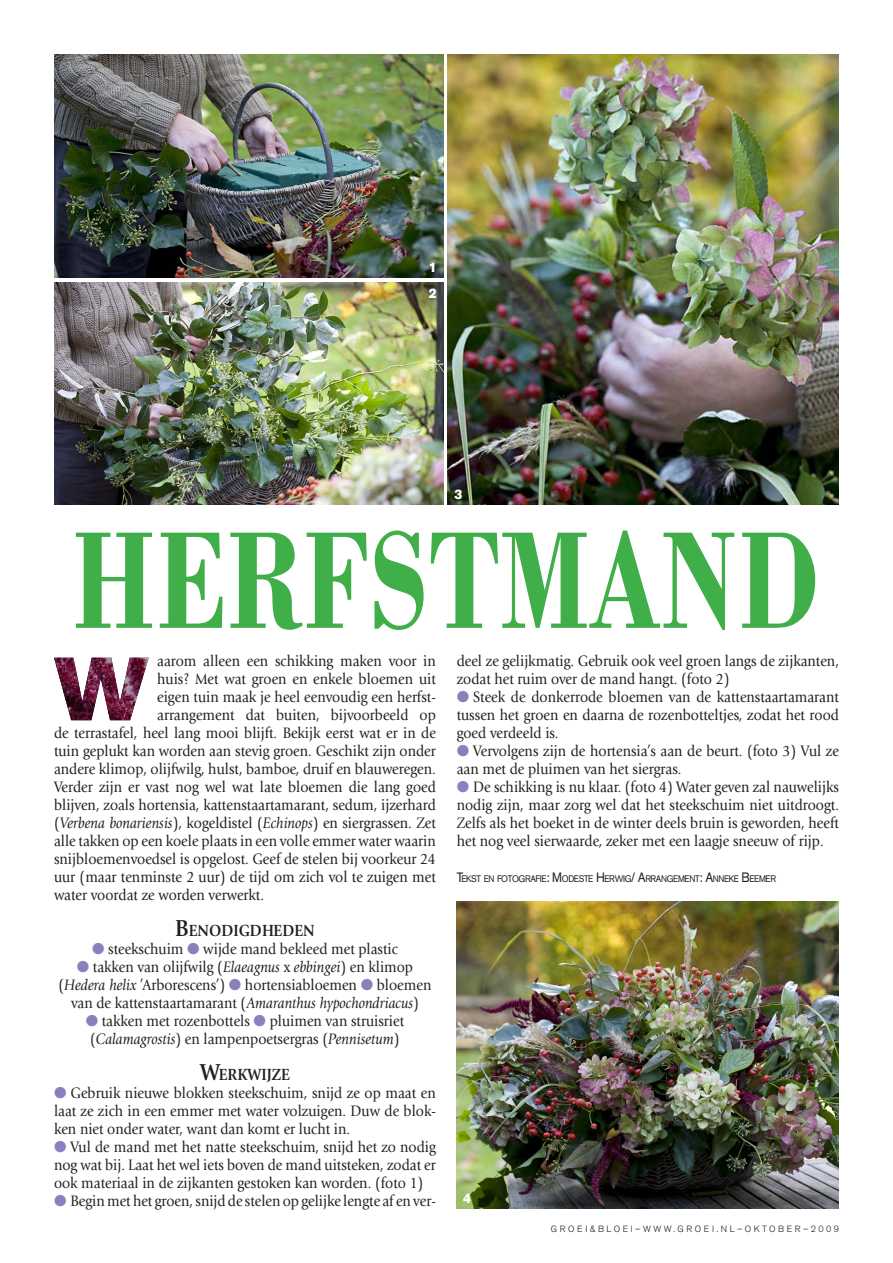
<style>
.page{position:relative;width:893px;height:1263px;background:#fff}
.page>*{position:absolute;margin:0;border:0;box-sizing:border-box;transform-origin:0 0}
._10_Kop_kapitaal_80{font:700 142.5px "Bodoni Std";color:#40ae49;scale:.75 1}
._01_Body_10_5_12{font:700 16.8px "Giovanni Std";color:#231f20;scale:.9 1}
._01_Body_10_5_12-2{font:15.75px/18px "Giovanni Std";color:#231f20;text-align:justify;scale:.9 1}
._11_Credit{font:13.5px "Standard Grot ST Super";color:#fff;scale:.9 1}
._11_Credit-2{font:9.45px "Standard Grot ST";letter-spacing:-.045em;color:#231f20;scale:.9 1}
.t1{font:300 9px "Standard Grot ST";letter-spacing:.29em;color:#231f20}
.s1{font-style:italic}
.s2{font-size:24px}
.s3{color:#8781bd}
.s4{font-size:13.5px}
</style>
<div class="page">
<img style="left:456px;top:901px;width:383px;height:308px">
<img style="left:54px;top:54px;width:390px;height:224px">
<img style="left:54px;top:282px;width:390px;height:223px">
<img style="left:448px;top:54px;width:391px;height:451px">
<img style="left:54px;top:658px;width:95px;height:62px">
<p class="_11_Credit" style="left:429px;top:260px;width:10px">1</p>
<p class="_11_Credit" style="left:429px;top:285px;width:10px">2</p>
<p class="_11_Credit" style="left:455px;top:487px;width:10px">3</p>
<p class="_10_Kop_kapitaal_80" style="left:72px;top:492px;width:999px">HERFSTMAND</p>
<p class="_01_Body_10_5_12-2" style="left:157px;top:652px;width:311px">aarom alleen een schikking maken voor in</p>
<p class="_01_Body_10_5_12-2" style="left:157px;top:670px;width:311px">huis? Met wat groen en enkele bloemen uit</p>
<p class="_01_Body_10_5_12-2" style="left:157px;top:688px;width:311px">eigen tuin maak je heel eenvoudig een herfst-</p>
<p class="_01_Body_10_5_12-2" style="left:157px;top:706px;width:311px">arrangement dat buiten, bijvoorbeeld op</p>
<p class="_01_Body_10_5_12-2" style="left:54px;top:724px;width:426px">de terrastafel, heel lang mooi blijft. Bekijk eerst wat er in de</p>
<p class="_01_Body_10_5_12-2" style="left:54px;top:742px;width:426px">tuin geplukt kan worden aan stevig groen. Geschikt zijn onder</p>
<p class="_01_Body_10_5_12-2" style="left:54px;top:760px;width:426px">andere klimop, olijfwilg, hulst, bamboe, druif en blauweregen.</p>
<p class="_01_Body_10_5_12-2" style="left:54px;top:778px;width:426px">Verder zijn er vast nog wel wat late bloemen die lang goed</p>
<p class="_01_Body_10_5_12-2" style="left:54px;top:796px;width:426px">blijven, zoals hortensia, kattenstaartamarant, sedum, ijzerhard</p>
<p class="_01_Body_10_5_12-2" style="left:54px;top:814px;width:426px">(<span class="s1">Verbena bonariensis</span>), kogeldistel (<span class="s1">Echinops</span>) en siergrassen. Zet</p>
<p class="_01_Body_10_5_12-2" style="left:54px;top:832px;width:426px">alle takken op een koele plaats in een volle emmer water waarin</p>
<p class="_01_Body_10_5_12-2" style="left:54px;top:850px;width:426px">snijbloemenvoedsel is opgelost. Geef de stelen bij voorkeur 24</p>
<p class="_01_Body_10_5_12-2" style="left:54px;top:868px;width:426px">uur (maar tenminste 2 uur) de tijd om zich vol te zuigen met</p>
<p class="_01_Body_10_5_12-2" style="left:54px;top:886px;width:235px">water voordat ze worden verwerkt.</p>
<p class="_01_Body_10_5_12" style="left:175px;top:921px;width:156px"><span class="s2">B</span>ENODIGDHEDEN</p>
<p class="_01_Body_10_5_12-2" style="left:92px;top:940px;width:341px"><span class="s3">●</span> steekschuim <span class="s3">●</span> wijde mand bekleed met plastic</p>
<p class="_01_Body_10_5_12-2" style="left:77px;top:958px;width:375px"><span class="s3">●</span> takken van olijfwilg (<span class="s1">Elaeagnus</span> x <span class="s1">ebbingei</span>) en klimop</p>
<p class="_01_Body_10_5_12-2" style="left:58px;top:976px;width:416px;text-align:center">(<span class="s1">Hedera helix</span> ’Arborescens’) <span class="s3">●</span> hortensiabloemen <span class="s3">●</span> bloemen van de kattenstaartamarant (<span class="s1">Amaranthus hypochondriacus</span>)</p>
<p class="_01_Body_10_5_12-2" style="left:86px;top:1012px;width:355px"><span class="s3">●</span> takken met rozenbottels <span class="s3">●</span> pluimen van struisriet</p>
<p class="_01_Body_10_5_12-2" style="left:90px;top:1030px;width:345px">(<span class="s1">Calamagrostis</span>) en lampenpoetsergras (<span class="s1">Pennisetum</span>)</p>
<p class="_01_Body_10_5_12" style="left:200px;top:1065px;width:101px"><span class="s2">W</span>ERKWIJZE</p>
<p class="_01_Body_10_5_12-2" style="left:54px;top:1084px;width:426px"><span class="s3">●</span> Gebruik nieuwe blokken steekschuim, snijd ze op maat en laat ze zich in een emmer met water volzuigen. Duw de blok&shy;ken niet onder water, want dan komt er lucht in.</p>
<p class="_01_Body_10_5_12-2" style="left:54px;top:1138px;width:426px"><span class="s3">●</span> Vul de mand met het natte steekschuim, snijd het zo nodig nog wat bij. Laat het wel iets boven de mand uitsteken, zodat er ook materiaal in de zijkanten gestoken kan worden. (foto 1)</p>
<p class="_01_Body_10_5_12-2" style="left:54px;top:1192px;width:426px"><span class="s3">●</span> Begin met het groen, snijd de stelen op gelijke lengte af en ver-</p>
<p class="_01_Body_10_5_12-2" style="left:457px;top:652px;width:426px">deel ze gelijkmatig. Gebruik ook veel groen langs de zijkanten, zodat het ruim over de mand hangt. (foto 2)</p>
<p class="_01_Body_10_5_12-2" style="left:457px;top:688px;width:426px"><span class="s3">●</span> Steek de donkerrode bloemen van de kattenstaartamarant tussen het groen en daarna de rozenbotteltjes, zodat het rood goed verdeeld is.</p>
<p class="_01_Body_10_5_12-2" style="left:457px;top:742px;width:426px"><span class="s3">●</span> Vervolgens zijn de hortensia’s aan de beurt. (foto 3) Vul ze aan met de pluimen van het siergras.</p>
<p class="_01_Body_10_5_12-2" style="left:457px;top:778px;width:426px"><span class="s3">●</span> De schikking is nu klaar. (foto 4) Water geven zal nauwelijks nodig zijn, maar zorg wel dat het steekschuim niet uitdroogt.<br>Zelfs als het boeket in de winter deels bruin is geworden, heeft het nog veel sierwaarde, zeker met een laagje sneeuw of rijp.</p>
<p class="_11_Credit-2" style="left:457px;top:873px;width:356px"><span class="s4">T</span>EKST EN FOTOGRAFIE<span class="s4">: M</span>ODESTE <span class="s4">H</span>ERWIG<span class="s4">/ A</span>RRANGEMENT<span class="s4">: A</span>NNEKE <span class="s4">B</span>EEMER</p>
<p class="_11_Credit" style="left:463px;top:1191px;width:10px">4</p>
<p class="t1" style="left:551px;top:1224px;width:135px">GROEI&amp;BLOEI–WWW.GROEI</p>
<p class="t1" style="left:717px;top:1224px;width:62px">.NL–O KTOBER</p>
<p class="t1" style="left:803px;top:1224px;width:37px">–2009</p>
</div>
